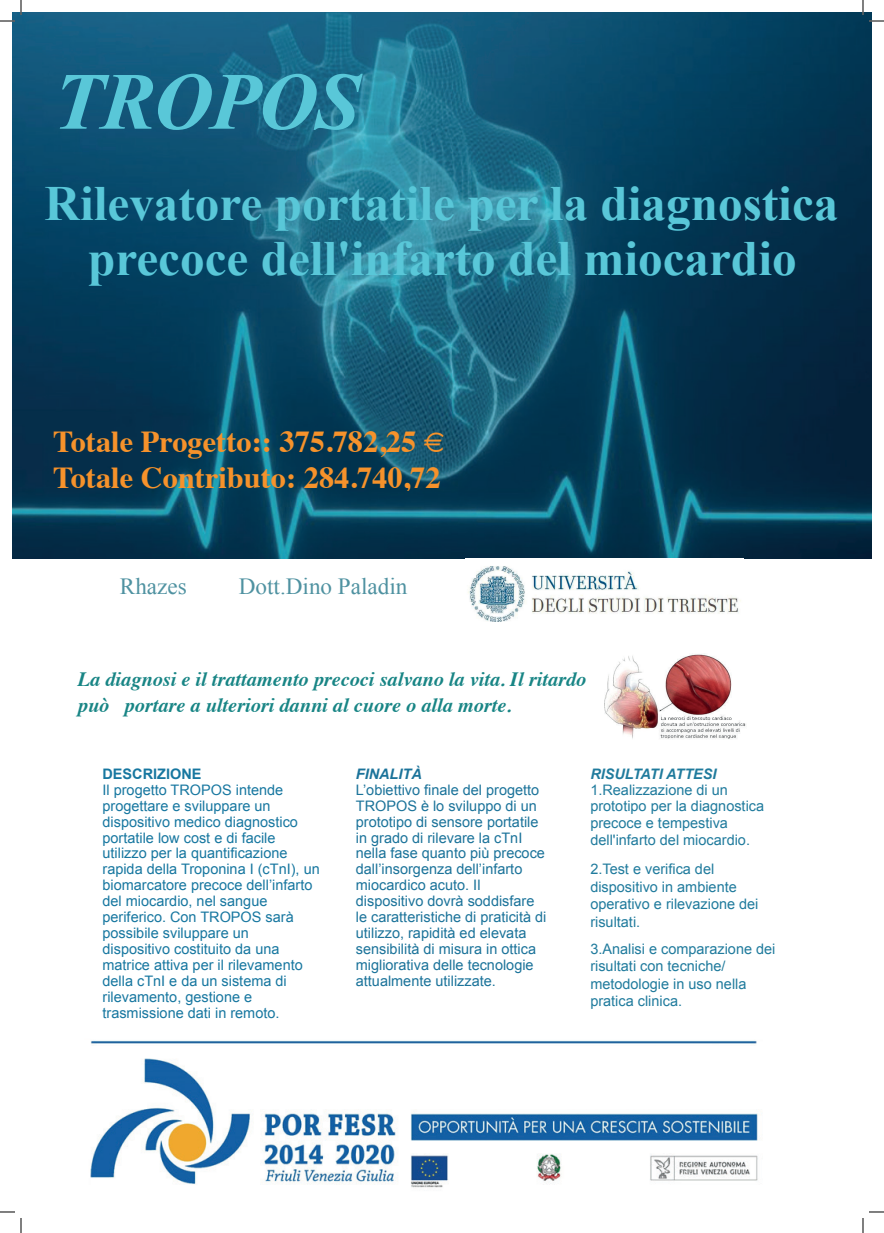
<style>
.page{position:relative;width:884px;height:1233px;background:#fff}
.page>*{position:absolute;margin:0;border:0;box-sizing:border-box;transform-origin:0 0}
.t1{font:italic 700 81.1px "Times New Roman";letter-spacing:-.02em;color:#59c7d8}
.t2{font:700 49.2px/55px "Times New Roman";color:#59c7d8;text-align:center}
.t3{font:700 30.4px/36.2px "Times";color:#f6922b}
.t4{font:23.2px "Times New Roman";color:#4f92a1}
.t5{font:italic 700 20.3px/26.1px "Times";color:#188585}
.t6{font:14.5px/15.9px "Arial";color:#1777a0}
.t7{font:14.5px/15.9px "Arial";color:#1b739a}
.t8{font:14.5px/17.4px "Arial";color:#207b9d}
.t9{font:italic 700 14.5px "Arial";color:#207b9d}
.t10{font:700 14.5px "Arial";color:#1777a0}
.t11{font:italic 700 14.5px "Arial";color:#1b739a}
</style>
<div class="page">
<img style="left:12px;top:12px;width:859px;height:547px">
<img style="left:468px;top:566px;width:273px;height:55px">
<img style="left:604px;top:653px;width:142px;height:86px">
<img style="left:90px;top:1040px;width:669px;height:148px">
<svg style="left:0;top:1211px;width:15px;height:1px"></svg>
<svg style="left:869px;top:1211px;width:15px;height:1px"></svg>
<svg style="left:0;top:0;width:22px;height:22px"></svg>
<svg style="left:20px;top:1218px;width:2px;height:15px"></svg>
<svg style="left:862px;top:0;width:22px;height:22px"></svg>
<svg style="left:862px;top:1218px;width:2px;height:15px"></svg>
<h1 class="t1" style="left:53px;top:45px;width:309px">TROPOS</h1>
<h2 class="t2" style="left:45px;top:175px;width:795px">Rilevatore portatile per la diagnostica precoce dell'infarto del miocardio</h2>
<h3 class="t3" style="left:53px;top:420px;width:395px">Totale Progetto:: 375.782,25 €<br>Totale Contributo: 284.740,72</h3>
<h3 class="t4" style="left:120px;top:570px;width:68px">Rhazes</h3>
<h3 class="t4" style="left:239px;top:570px;width:170px">Dott.Dino Paladin</h3>
<h3 class="t5" style="left:78px;top:664px;width:510px">La diagnosi e il trattamento precoci salvano la vita. Il ritardo può portare a ulteriori danni al cuore o alla morte.</h3>
<p class="t10" style="left:103px;top:764px;width:100px">DESCRIZIONE</p>
<p class="t6" style="left:103px;top:782px;width:219px">Il progetto TROPOS intende progettare e sviluppare un dispositivo medico diagnostico portatile low cost e di facile utilizzo per la quantificazione rapida della Troponina I (cTnI), un biomarcatore precoce dell’infarto del miocardio, nel sangue periferico. Con TROPOS sarà possibile sviluppare un dispositivo costituito da una matrice attiva per il rilevamento della cTnI e da un sistema di rilevamento, gestione e trasmissione dati in remoto.</p>
<p class="t11" style="left:356px;top:764px;width:67px">FINALITÀ</p>
<p class="t7" style="left:356px;top:782px;width:192px">L’obiettivo finale del progetto<br>TROPOS è lo sviluppo di un prototipo di sensore portatile in grado di rilevare la cTnI nella fase quanto più precoce dall’insorgenza dell’infarto miocardico acuto. Il dispositivo dovrà soddisfare le caratteristiche di praticità di utilizzo, rapidità ed elevata sensibilità di misura in ottica migliorativa delle tecnologie attualmente utilizzate.</p>
<p class="t9" style="left:590px;top:764px;width:128px">RISULTATI ATTESI</p>
<p class="t8" style="left:590px;top:782px;width:175px;line-height:15.9px">1.Realizzazione di un prototipo per la diagnostica</p>
<p class="t8" style="left:590px;top:814px;width:161px">precoce e tempestiva dell'infarto del miocardio.</p>
<p class="t8" style="left:590px;top:860px;width:170px">2.Test e verifica del dispositivo in ambiente operativo e rilevazione dei risultati.</p>
<p class="t8" style="left:590px;top:940px;width:187px">3.Analisi e comparazione dei risultati con tecniche/ metodologie in uso nella pratica clinica.</p>
</div>
